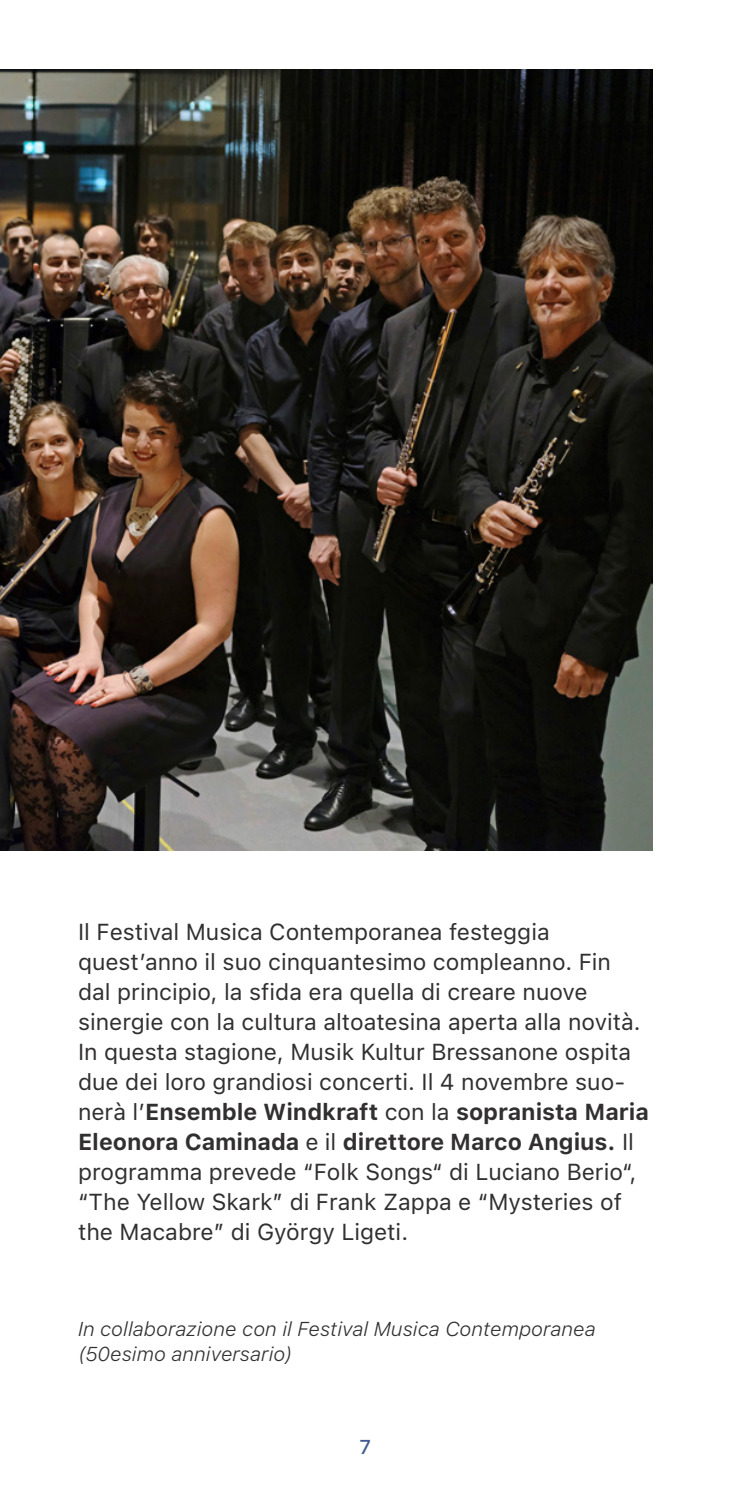
<style>
.page{position:relative;width:745px;height:1489px;background:#fff}
.page>*{position:absolute;margin:0;border:0;box-sizing:border-box;transform-origin:0 0}
.t1{font:23px/30px "SF Pro Text";color:#312f30}
.t2{font:italic 300 20px/25px "SF Pro Text";color:#312f30}
.t3{font:500 20px "SF Pro Text";color:#405b90}
.s1{font-weight:700}
</style>
<div class="page">
<img style="left:0;top:70px;width:652px;height:780px">
<p class="t1" style="left:78px;top:917px;width:572px">Il Festival Musica Contemporanea festeggia quest’anno il suo cinquantesimo compleanno. Fin dal principio, la sfida era quella di creare nuove sinergie con la cultura altoatesina aperta alla novità.<br>In questa stagione, Musik Kultur Bressanone ospita due dei loro grandiosi concerti. Il 4 novembre suo&shy;nerà l’<span class="s1">Ensemble Windkraft</span> con la <span class="s1">sopranista Maria Eleonora Caminada</span> e il <span class="s1">direttore Marco Angius.</span> Il programma prevede “Folk Songs“ di Luciano Berio“, “The Yellow Skark” di Frank Zappa e “Mysteries of the Macabre” di György Ligeti.</p>
<p class="t2" style="left:78px;top:1315px;width:519px">In collaborazione con il Festival Musica Contemporanea (50esimo anniversario)</p>
<p class="t3" style="left:359px;top:1434px;width:13px">7</p>
</div>
